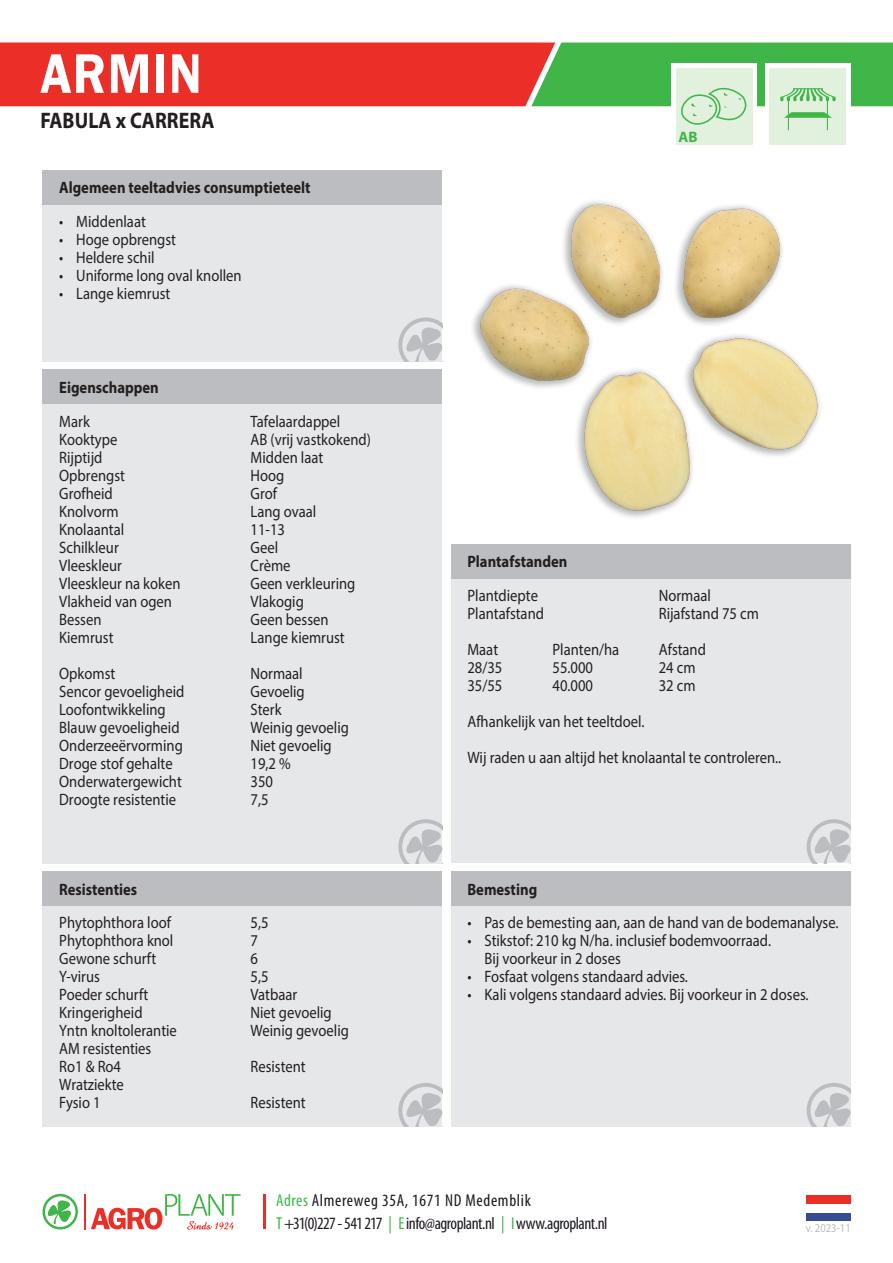
<style>
.page{position:relative;width:893px;height:1263px;background:#fff}
.page>*{position:absolute;margin:0;border:0;box-sizing:border-box;transform-origin:0 0}
.t1{font:600 57.6px "Franklin Gothic";letter-spacing:.025em;color:#fff;scale:.89 1}
.t2{font:700 22.5px "Myriad Pro";color:#231f20;scale:.89 1}
.t3{font:condensed 17.25px/22.6px "Myriad Pro";letter-spacing:-.005em;color:#1e1920}
.t4{font:16.5px/18px "Myriad Pro";color:#231f20;scale:.89 1}
.t5{font:700 16.5px "Myriad Pro";color:#231f20;scale:.89 1}
.t6{font:700 15.15px "Myriad Pro";color:#40b649}
.t7{font:12px "Myriad Pro";color:#bcbdc0;scale:.89 1}
.s1{color:#40b649}
</style>
<div class="page">
<div style="left:43px;top:170px;width:399px;height:191px;background:#e6e7e9"></div>
<div style="left:43px;top:170px;width:399px;height:34px;background:#bcbdc0"></div>
<svg style="left:398px;top:317px;width:44px;height:44px"></svg>
<div style="left:43px;top:370px;width:399px;height:493px;background:#e6e7e9"></div>
<div style="left:43px;top:370px;width:399px;height:34px;background:#bcbdc0"></div>
<svg style="left:398px;top:819px;width:44px;height:44px"></svg>
<div style="left:43px;top:872px;width:399px;height:255px;background:#e6e7e9"></div>
<div style="left:43px;top:872px;width:399px;height:34px;background:#bcbdc0"></div>
<svg style="left:398px;top:1083px;width:44px;height:44px"></svg>
<div style="left:451px;top:544px;width:399px;height:319px;background:#e6e7e9"></div>
<div style="left:451px;top:544px;width:399px;height:34px;background:#bcbdc0"></div>
<svg style="left:807px;top:819px;width:43px;height:44px"></svg>
<div style="left:451px;top:872px;width:399px;height:255px;background:#e6e7e9"></div>
<div style="left:451px;top:872px;width:399px;height:34px;background:#bcbdc0"></div>
<svg style="left:807px;top:1083px;width:43px;height:44px"></svg>
<div style="left:676px;top:68px;width:77px;height:77px;background:#e2f0de"></div>
<hr style="left:263px;top:1194px;width:2px;height:35px;background:#ea2f29">
<svg style="left:43px;top:1194px;width:35px;height:35px"></svg>
<hr style="left:84px;top:1193px;width:1px;height:36px;background:#ea2f29">
<svg style="left:91px;top:1194px;width:150px;height:36px"></svg>
<div style="left:806px;top:1195px;width:44px;height:26px;background:#364d94"></div>
<div style="left:806px;top:1195px;width:44px;height:17px;background:#fff"></div>
<div style="left:806px;top:1195px;width:44px;height:9px;background:#ea2f29"></div>
<div style="left:770px;top:68px;width:76px;height:77px;background:#e2f0de"></div>
<svg style="left:0;top:43px;width:893px;height:87px"></svg>
<img style="left:472px;top:201px;width:348px;height:317px">
<p class="t1" style="left:40px;top:38px;width:183px">ARMIN</p>
<p class="t2" style="left:40px;top:106px;width:197px">FABULA x CARRERA</p>
<p class="t5" style="left:59px;top:177px;width:284px">Algemeen teeltadvies consumptieteelt</p>
<p class="t4" style="left:59px;top:212px;width:99px">• Middenlaat</p>
<p class="t4" style="left:59px;top:230px;width:133px">• Hoge opbrengst</p>
<p class="t4" style="left:59px;top:248px;width:109px">• Heldere schil</p>
<p class="t4" style="left:59px;top:266px;width:207px">• Uniforme long oval knollen</p>
<p class="t4" style="left:59px;top:284px;width:126px">• Lange kiemrust</p>
<p class="t5" style="left:59px;top:377px;width:113px">Eigenschappen</p>
<p class="t4" style="left:59px;top:412px;width:36px">Mark</p>
<p class="t4" style="left:251px;top:412px;width:102px">Tafelaardappel</p>
<p class="t4" style="left:59px;top:430px;width:67px">Kooktype</p>
<p class="t4" style="left:251px;top:430px;width:137px">AB (vrij vastkokend)</p>
<p class="t4" style="left:59px;top:448px;width:50px">Rijptijd</p>
<p class="t4" style="left:251px;top:448px;width:83px">Midden laat</p>
<p class="t4" style="left:59px;top:466px;width:75px">Opbrengst</p>
<p class="t4" style="left:251px;top:466px;width:39px">Hoog</p>
<p class="t4" style="left:59px;top:484px;width:62px">Grofheid</p>
<p class="t4" style="left:251px;top:484px;width:31px">Grof</p>
<p class="t4" style="left:59px;top:502px;width:68px">Knolvorm</p>
<p class="t4" style="left:251px;top:502px;width:75px">Lang ovaal</p>
<p class="t4" style="left:59px;top:520px;width:75px">Knolaantal</p>
<p class="t4" style="left:251px;top:520px;width:40px">11-13</p>
<p class="t4" style="left:59px;top:538px;width:68px">Schilkleur</p>
<p class="t4" style="left:251px;top:538px;width:32px">Geel</p>
<p class="t4" style="left:59px;top:556px;width:72px">Vleeskleur</p>
<p class="t4" style="left:251px;top:556px;width:46px">Crème</p>
<p class="t4" style="left:59px;top:574px;width:138px">Vleeskleur na koken</p>
<p class="t4" style="left:251px;top:574px;width:119px">Geen verkleuring</p>
<p class="t4" style="left:59px;top:592px;width:128px">Vlakheid van ogen</p>
<p class="t4" style="left:251px;top:592px;width:61px">Vlakogig</p>
<p class="t4" style="left:59px;top:610px;width:49px">Bessen</p>
<p class="t4" style="left:251px;top:610px;width:89px">Geen bessen</p>
<p class="t4" style="left:59px;top:628px;width:63px">Kiemrust</p>
<p class="t4" style="left:251px;top:628px;width:107px">Lange kiemrust</p>
<p class="t4" style="left:59px;top:664px;width:65px">Opkomst</p>
<p class="t4" style="left:251px;top:664px;width:60px">Normaal</p>
<p class="t4" style="left:59px;top:682px;width:142px">Sencor gevoeligheid</p>
<p class="t4" style="left:251px;top:682px;width:62px">Gevoelig</p>
<p class="t4" style="left:59px;top:700px;width:121px">Loofontwikkeling</p>
<p class="t4" style="left:251px;top:700px;width:36px">Sterk</p>
<p class="t4" style="left:59px;top:718px;width:137px">Blauw gevoeligheid</p>
<p class="t4" style="left:251px;top:718px;width:112px">Weinig gevoelig</p>
<p class="t4" style="left:59px;top:736px;width:140px">Onderzeeërvorming</p>
<p class="t4" style="left:251px;top:736px;width:93px">Niet gevoelig</p>
<p class="t4" style="left:59px;top:754px;width:129px">Droge stof gehalte</p>
<p class="t4" style="left:251px;top:754px;width:47px">19,2 %</p>
<p class="t4" style="left:59px;top:772px;width:139px">Onderwatergewicht</p>
<p class="t4" style="left:251px;top:772px;width:27px">350</p>
<p class="t4" style="left:59px;top:790px;width:133px">Droogte resistentie</p>
<p class="t4" style="left:251px;top:790px;width:22px">7,5</p>
<p class="t5" style="left:59px;top:878px;width:89px">Resistenties</p>
<p class="t4" style="left:59px;top:913px;width:127px">Phytophthora loof</p>
<p class="t4" style="left:251px;top:913px;width:22px">5,5</p>
<p class="t4" style="left:59px;top:931px;width:130px">Phytophthora knol</p>
<p class="t4" style="left:251px;top:931px;width:10px">7</p>
<p class="t4" style="left:59px;top:949px;width:110px">Gewone schurft</p>
<p class="t4" style="left:251px;top:949px;width:10px">6</p>
<p class="t4" style="left:59px;top:967px;width:47px">Y-virus</p>
<p class="t4" style="left:251px;top:967px;width:22px">5,5</p>
<p class="t4" style="left:59px;top:985px;width:102px">Poeder schurft</p>
<p class="t4" style="left:251px;top:985px;width:54px">Vatbaar</p>
<p class="t4" style="left:59px;top:1003px;width:95px">Kringerigheid</p>
<p class="t4" style="left:251px;top:1003px;width:93px">Niet gevoelig</p>
<p class="t4" style="left:59px;top:1021px;width:134px">Yntn knoltolerantie</p>
<p class="t4" style="left:251px;top:1021px;width:112px">Weinig gevoelig</p>
<p class="t4" style="left:59px;top:1039px;width:105px">AM resistenties<br>Ro1 &amp; Ro4</p>
<p class="t4" style="left:251px;top:1057px;width:64px">Resistent</p>
<p class="t4" style="left:59px;top:1075px;width:74px">Wratziekte<br>Fysio 1</p>
<p class="t4" style="left:251px;top:1093px;width:64px">Resistent</p>
<p class="t6" style="left:678px;top:127px;width:21px">AB</p>
<p class="t5" style="left:467px;top:551px;width:114px">Plantafstanden</p>
<p class="t4" style="left:467px;top:586px;width:81px">Plantdiepte</p>
<p class="t4" style="left:659px;top:586px;width:60px">Normaal</p>
<p class="t4" style="left:467px;top:604px;width:88px">Plantafstand</p>
<p class="t4" style="left:659px;top:604px;width:114px">Rijafstand 75 cm</p>
<p class="t4" style="left:467px;top:640px;width:36px">Maat</p>
<p class="t4" style="left:552px;top:640px;width:77px">Planten/ha</p>
<p class="t4" style="left:659px;top:640px;width:54px">Afstand</p>
<p class="t4" style="left:467px;top:658px;width:41px">28/35</p>
<p class="t4" style="left:552px;top:658px;width:47px">55.000</p>
<p class="t4" style="left:659px;top:658px;width:43px">24 cm</p>
<p class="t4" style="left:467px;top:676px;width:41px">35/55</p>
<p class="t4" style="left:552px;top:676px;width:47px">40.000</p>
<p class="t4" style="left:659px;top:676px;width:43px">32 cm</p>
<p class="t4" style="left:467px;top:703px;width:354px;line-height:36px">Afhankelijk van het teeltdoel.<br>Wij raden u aan altijd het knolaantal te controleren..</p>
<p class="t5" style="left:467px;top:878px;width:80px">Bemesting</p>
<p class="t4" style="left:467px;top:913px;width:418px">• Pas de bemesting aan, aan de hand van de bodemanalyse.</p>
<p class="t4" style="left:484px;top:931px;width:324px;text-indent:-17px">• Stikstof: 210 kg N/ha. inclusief bodemvoorraad.<br>Bij voorkeur in 2 doses</p>
<p class="t4" style="left:467px;top:967px;width:249px">• Fosfaat volgens standaard advies.</p>
<p class="t4" style="left:467px;top:985px;width:385px">• Kali volgens standaard advies. Bij voorkeur in 2 doses.</p>
<p class="t3" style="left:276px;top:1189px;width:333px"><span class="s1">Adres</span> Almereweg 35A, 1671 ND Medemblik<br><span class="s1">T</span>+31(0)227-541217 <span class="s1">| E</span>info@agroplant.nl <span class="s1">| I</span>www.agroplant.nl</p>
<p class="t7" style="left:806px;top:1220px;width:52px">v. 2023-11</p>
</div>
